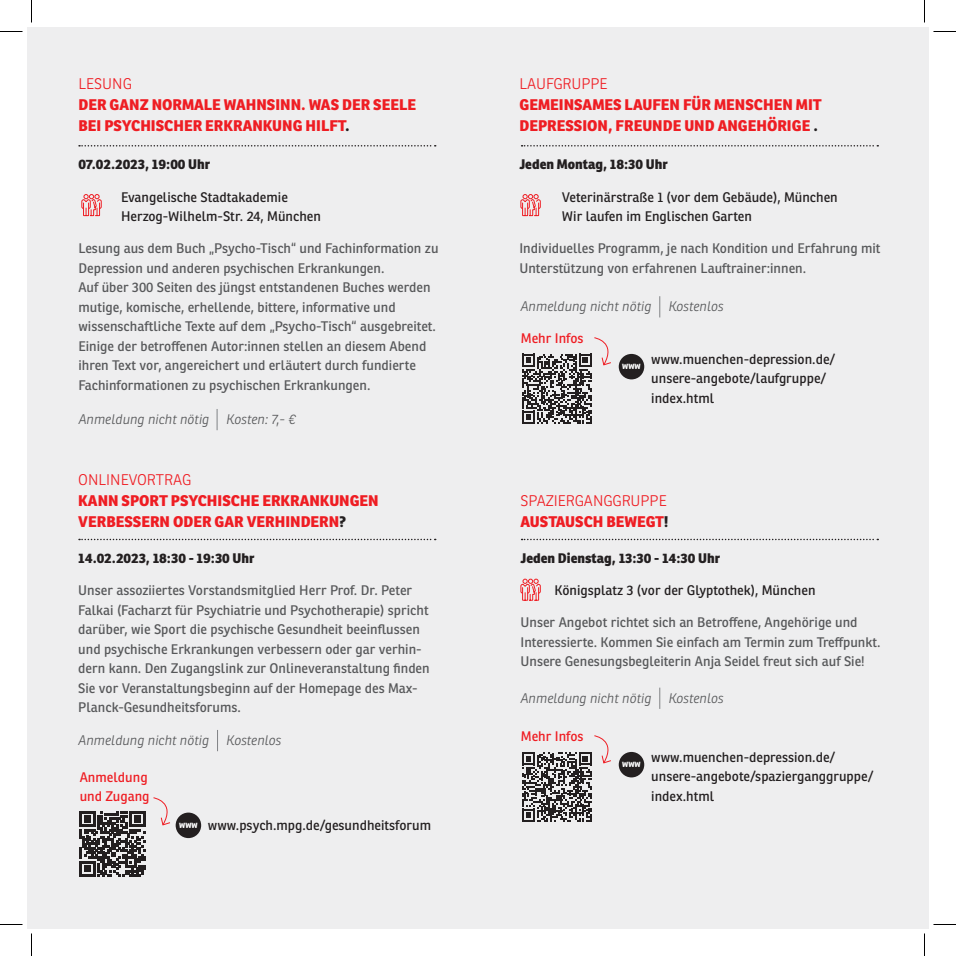
<style>
.page{position:relative;width:956px;height:956px;background:#fff}
.page>*{position:absolute;margin:0;border:0;box-sizing:border-box;transform-origin:0 0}
.t1{font:800 15px/21px "Ronnia";color:#ee1d23}
.t2{font:300 15px/21px "Ronnia";color:#ee1d23}
.t3{font:13.5px/19.5px "Ronnia Basic Rg";color:#57585a}
.t4{font:13.5px/19.5px "Ronnia Basic Rg";color:#231f20}
.t5{font:italic 300 13.5px "Ronnia";color:#57585a}
.t6{font:800 13.5px "Ronnia";color:#231f20}
.t7{font:13.5px/19.5px "Ronnia Basic Rg";color:#ee1d23}
.t8{font:800 7.2px "Ronnia";color:#fff}
.s1{color:#231f20}
.s2{font-weight:800}
.s3{font-weight:800;color:#231f20}
</style>
<div class="page">
<div style="left:27px;top:27px;width:902px;height:902px;background:#eeeeef"></div>
<svg style="left:79px;top:539px;width:357px;height:1px"></svg>
<svg style="left:80px;top:811px;width:65px;height:66px"></svg>
<svg style="left:217px;top:730px;width:1px;height:21px"></svg>
<svg style="left:79px;top:145px;width:357px;height:2px"></svg>
<svg style="left:153px;top:797px;width:23px;height:29px"></svg>
<div style="left:176px;top:813px;width:25px;height:25px;background:#231f20;border-radius:50%"></div>
<svg style="left:522px;top:539px;width:356px;height:1px"></svg>
<svg style="left:659px;top:688px;width:1px;height:21px"></svg>
<svg style="left:522px;top:735px;width:89px;height:87px"></svg>
<div style="left:619px;top:752px;width:25px;height:25px;background:#231f20;border-radius:50%"></div>
<svg style="left:520px;top:578px;width:21px;height:23px"></svg>
<svg style="left:81px;top:194px;width:21px;height:22px"></svg>
<svg style="left:659px;top:296px;width:1px;height:21px"></svg>
<svg style="left:522px;top:145px;width:356px;height:2px"></svg>
<svg style="left:522px;top:337px;width:89px;height:87px"></svg>
<div style="left:619px;top:354px;width:25px;height:25px;background:#231f20;border-radius:50%"></div>
<svg style="left:520px;top:194px;width:21px;height:22px"></svg>
<svg style="left:217px;top:409px;width:1px;height:21px"></svg>
<svg style="left:0;top:31px;width:22px;height:1px"></svg>
<svg style="left:933px;top:31px;width:23px;height:1px"></svg>
<svg style="left:0;top:924px;width:22px;height:1px"></svg>
<svg style="left:933px;top:924px;width:23px;height:1px"></svg>
<svg style="left:31px;top:0;width:1px;height:23px"></svg>
<svg style="left:31px;top:933px;width:1px;height:23px"></svg>
<svg style="left:924px;top:0;width:1px;height:23px"></svg>
<svg style="left:924px;top:933px;width:1px;height:23px"></svg>
<p class="t2" style="left:78px;top:73px;width:55px">LESUNG</p>
<p class="t1" style="left:78px;top:94px;width:339px">DER GANZ NORMALE WAHNSINN. WAS DER SEELE<br>BEI PSYCHISCHER ERKRANKUNG HILFT<span class="s1">.</span></p>
<p class="t6" style="left:78px;top:156px;width:133px">07.02.2023, 19:00 Uhr</p>
<p class="t4" style="left:121px;top:187px;width:202px">Evangelische Stadtakademie<br>Herzog-Wilhelm-Str. 24, München</p>
<p class="t3" style="left:78px;top:239px;width:362px">Lesung aus dem Buch „Psycho-Tisch“ und Fachinformation zu Depression und anderen psychischen Erkrankungen.<br>Auf über 300 Seiten des jüngst entstandenen Buches werden mutige, komische, erhellende, bittere, informative und wissenschaftliche Texte auf dem „Psycho-Tisch“ ausgebreitet.<br>Einige der betroffenen Autor:innen stellen an diesem Abend ihren Text vor, angereichert und erläutert durch fundierte Fachinformationen zu psychischen Erkrankungen.</p>
<p class="t5" style="left:78px;top:411px;width:132px">Anmeldung nicht nötig</p>
<p class="t5" style="left:226px;top:411px;width:71px">Kosten: 7,- €</p>
<p class="t2" style="left:78px;top:469px;width:115px">ONLINEVORTRAG</p>
<p class="t1" style="left:78px;top:490px;width:302px">KANN SPORT PSYCHISCHE ERKRANKUNGEN<br>VERBESSERN ODER GAR VERHINDERN<span class="s1">?</span></p>
<p class="t6" style="left:78px;top:549px;width:178px">14.02.2023, 18:30 - 19:30 Uhr</p>
<p class="t3" style="left:78px;top:580px;width:353px">Unser assoziiertes Vorstandsmitglied Herr Prof. Dr. Peter Falkai (Facharzt für Psychiatrie und Psychotherapie) spricht darüber, wie Sport die psychische Gesundheit beeinflussen und psychische Erkrankungen verbessern oder gar verhin&shy;dern kann. Den Zugangslink zur Onlineveranstaltung finden Sie vor Veranstaltungsbeginn auf der Homepage des Max-Planck-Gesundheitsforums.</p>
<p class="t5" style="left:78px;top:731px;width:204px">Anmeldung nicht nötig Kostenlos</p>
<p class="t7" style="left:80px;top:767px;width:71px">Anmeldung und Zugang</p>
<p class="t8" style="left:179px;top:821px;width:20px">WWW</p>
<p class="t4" style="left:208px;top:815px;width:225px">www.psych.mpg.de/gesundheitsforum</p>
<p class="t2" style="left:519px;top:73px;width:90px">LAUFGRUPPE</p>
<p class="t1" style="left:519px;top:94px;width:304px">GEMEINSAMES LAUFEN FÜR MENSCHEN MIT<br>DEPRESSION, FREUNDE UND ANGEHÖRIGE <span class="s1">.</span></p>
<p class="t6" style="left:519px;top:156px;width:150px">Jeden Montag, 18:30 Uhr</p>
<p class="t4" style="left:562px;top:187px;width:277px">Veterinärstraße 1 (vor dem Gebäude), München<br>Wir laufen im Englischen Garten</p>
<p class="t3" style="left:519px;top:239px;width:363px">Individuelles Programm, je nach Kondition und Erfahrung mit<br>Unterstützung von erfahrenen Lauftrainer:innen.</p>
<p class="t5" style="left:520px;top:298px;width:132px">Anmeldung nicht nötig</p>
<p class="t5" style="left:668px;top:298px;width:57px">Kostenlos</p>
<p class="t7" style="left:521px;top:328px;width:64px">Mehr Infos</p>
<p class="t8" style="left:622px;top:362px;width:20px">WWW</p>
<p class="t4" style="left:651px;top:349px;width:186px">www.muenchen-depression.de/ unsere-angebote/laufgruppe/ index.html</p>
<p class="t2" style="left:520px;top:490px;width:149px">SPAZIERGANGGRUPPE<br><span class="s2">AUSTAUSCH BEWEGT</span><span class="s3">!</span></p>
<p class="t6" style="left:520px;top:549px;width:201px">Jeden Dienstag, 13:30 - 14:30 Uhr</p>
<p class="t4" style="left:554px;top:580px;width:263px">Königsplatz 3 (vor der Glyptothek), München</p>
<p class="t3" style="left:520px;top:613px;width:362px">Unser Angebot richtet sich an Betroffene, Angehörige und<br>Interessierte. Kommen Sie einfach am Termin zum Treffpunkt.<br>Unsere Genesungsbegleiterin Anja Seidel freut sich auf Sie!</p>
<p class="t5" style="left:520px;top:689px;width:132px">Anmeldung nicht nötig</p>
<p class="t5" style="left:668px;top:689px;width:57px">Kostenlos</p>
<p class="t7" style="left:521px;top:726px;width:64px">Mehr Infos</p>
<p class="t8" style="left:622px;top:760px;width:20px">WWW</p>
<p class="t4" style="left:651px;top:747px;width:224px">www.muenchen-depression.de/ unsere-angebote/spazierganggruppe/ index.html</p>
</div>
